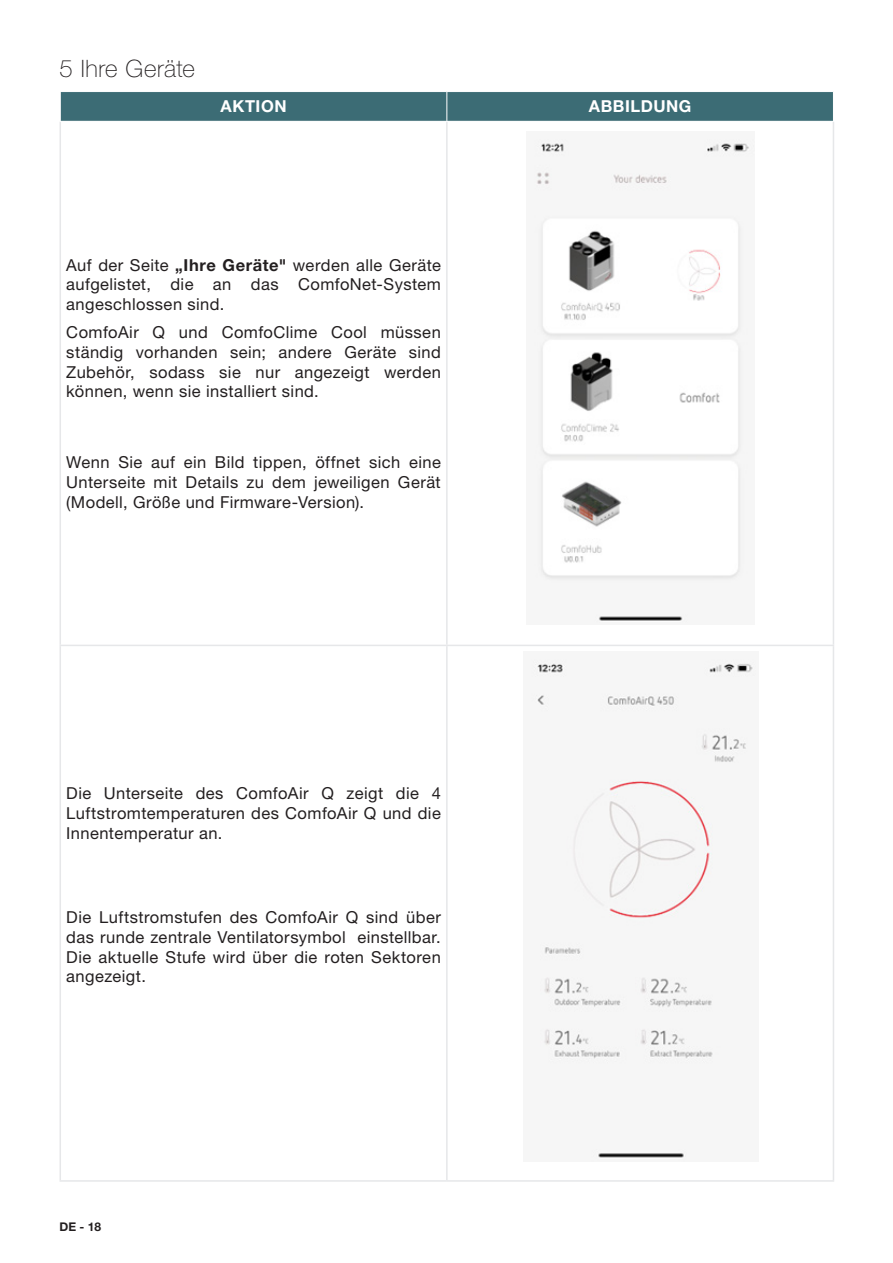
<style>
.page{position:relative;width:893px;height:1263px;background:#fff}
.page>*{position:absolute;margin:0;border:0;box-sizing:border-box;transform-origin:0 0}
.t1{font:100 24px "Helvetica Neue LT Pro";letter-spacing:.02em;color:#231f20}
.t2{font:16.5px/19.6px "Helvetica Neue LT Pro";letter-spacing:.025em;color:#231f20;text-align:justify}
.t3{font:700 16.5px "Helvetica Neue LT Pro";letter-spacing:.03em;color:#fff}
.t4{font:700 12px "Helvetica Neue LT Pro";color:#231f20}
.s1{font-weight:700}
</style>
<div class="page">
<hr style="left:60px;top:122px;width:1px;height:523px;background:#e6e7e9">
<hr style="left:60px;top:645px;width:387px;height:1px;background:#e6e7e9">
<hr style="left:60px;top:646px;width:1px;height:534px;background:#e6e7e9">
<hr style="left:447px;top:645px;width:387px;height:1px;background:#e6e7e9">
<hr style="left:60px;top:1180px;width:387px;height:2px;background:#e6e7e9">
<hr style="left:447px;top:1180px;width:387px;height:2px;background:#e6e7e9">
<hr style="left:446px;top:122px;width:2px;height:523px;background:#e6e7e9">
<hr style="left:446px;top:646px;width:2px;height:534px;background:#e6e7e9">
<hr style="left:833px;top:122px;width:1px;height:523px;background:#e6e7e9">
<hr style="left:833px;top:646px;width:1px;height:534px;background:#e6e7e9">
<svg style="left:60px;top:92px;width:773px;height:29px;background:#3e6d76"></svg>
<img style="left:535px;top:139px;width:219px;height:484px">
<div style="left:532px;top:659px;width:224px;height:501px;background:#f6f6f6"></div>
<h1 class="t1" style="left:60px;top:54px;width:137px">5 Ihre Geräte</h1>
<p class="t3" style="left:221px;top:96px;width:68px">AKTION</p>
<p class="t3" style="left:589px;top:96px;width:104px">ABBILDUNG</p>
<p class="t2" style="left:66px;top:255px;width:376px">Auf der Seite <span class="s1">„Ihre Geräte"</span> werden alle Geräte aufgelistet, die an das ComfoNet-System angeschlossen sind.</p>
<p class="t2" style="left:66px;top:322px;width:376px">ComfoAir Q und ComfoClime Cool müssen ständig vorhanden sein; andere Geräte sind Zubehör, sodass sie nur angezeigt werden können, wenn sie installiert sind.</p>
<p class="t2" style="left:66px;top:452px;width:376px">Wenn Sie auf ein Bild tippen, öffnet sich eine Unterseite mit Details zu dem jeweiligen Gerät (Modell, Größe und Firmware-Version).</p>
<p class="t2" style="left:66px;top:783px;width:376px">Die Unterseite des ComfoAir Q zeigt die 4<br>Luftstromtemperaturen des ComfoAir Q und die Innentemperatur an.</p>
<p class="t2" style="left:66px;top:907px;width:376px">Die Luftstromstufen des ComfoAir Q sind über das runde zentrale Ventilatorsymbol einstellbar.<br>Die aktuelle Stufe wird über die roten Sektoren angezeigt.</p>
<p class="t4" style="left:60px;top:1219px;width:43px">DE - 18</p>
</div>
